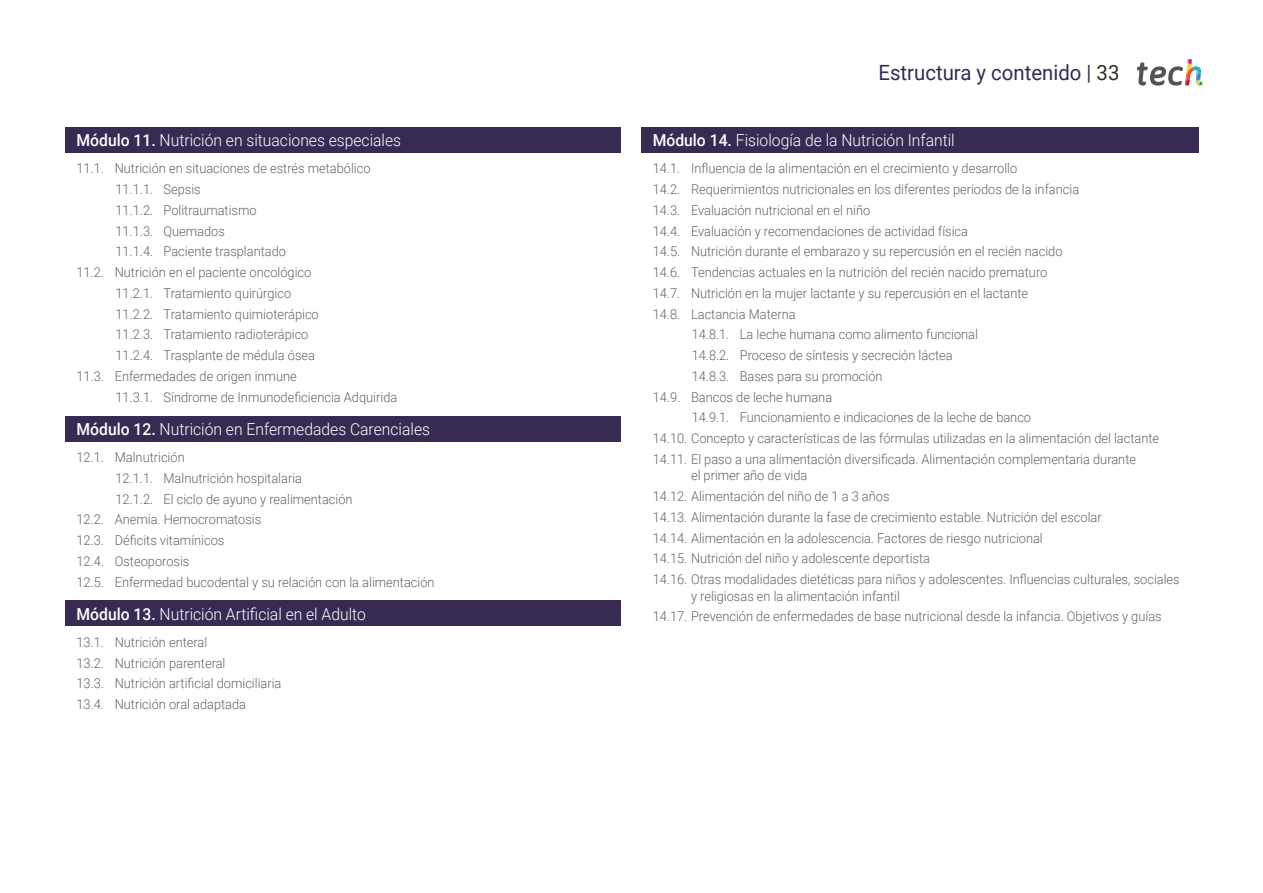
<style>
.page{position:relative;width:1263px;height:893px;background:#fff}
.page>*{position:absolute;margin:0;border:0;box-sizing:border-box;transform-origin:0 0}
.t1{font:21px "Roboto";color:#372b54}
.t2{font:300 16.5px "Roboto";color:#fff;scale:.95 1}
.t3{font:300 13.5px/20.7px "Roboto";color:#61646a;scale:.95 1}
.s1{font-weight:500}
.s2{color:#312e20}
</style>
<div class="page">
<div style="left:65px;top:128px;width:556px;height:25px;background:#372b54"></div>
<div style="left:65px;top:416px;width:556px;height:25px;background:#372b54"></div>
<div style="left:65px;top:601px;width:556px;height:25px;background:#372b54"></div>
<div style="left:642px;top:128px;width:557px;height:25px;background:#372b54"></div>
<svg style="left:1137px;top:59px;width:65px;height:27px"></svg>
<p class="t2" style="left:77px;top:129px;width:343px"><span class="s1">Módulo 11.</span> Nutrición en situaciones especiales</p>
<p class="t3" style="left:77px;top:158px;width:311px">11.1. Nutrición en situaciones de estrés metabólico</p>
<p class="t3" style="left:116px;top:179px;width:91px">11.1.1. Sepsis</p>
<p class="t3" style="left:116px;top:199px;width:150px">11.1.2. Politraumatismo</p>
<p class="t3" style="left:116px;top:220px;width:117px">11.1.3. Quemados</p>
<p class="t3" style="left:116px;top:241px;width:181px">11.1.4. Paciente trasplantado</p>
<p class="t3" style="left:77px;top:262px;width:249px">11.2. Nutrición en el paciente oncológico</p>
<p class="t3" style="left:116px;top:282px;width:186px">11.2.1. Tratamiento quirúrgico</p>
<p class="t3" style="left:116px;top:303px;width:215px">11.2.2. Tratamiento quimioterápico</p>
<p class="t3" style="left:116px;top:324px;width:205px">11.2.3. Tratamiento radioterápico</p>
<p class="t3" style="left:116px;top:345px;width:211px">11.2.4. Trasplante de médula ósea</p>
<p class="t3" style="left:77px;top:365px;width:233px">11.3. Enfermedades de origen inmune</p>
<p class="t3" style="left:116px;top:386px;width:298px">11.3.1. Síndrome de Inmunodeficiencia Adquirida</p>
<p class="t2" style="left:77px;top:417px;width:374px"><span class="s1">Módulo 12.</span> Nutrición en Enfermedades Carenciales</p>
<p class="t3" style="left:77px;top:446px;width:115px">12.1. Malnutrición</p>
<p class="t3" style="left:116px;top:467px;width:198px">12.1.1. Malnutrición hospitalaria</p>
<p class="t3" style="left:116px;top:488px;width:251px">12.1.2. El ciclo de ayuno y realimentación</p>
<p class="t3" style="left:77px;top:509px;width:196px">12.2. Anemia. Hemocromatosis</p>
<p class="t3" style="left:77px;top:529px;width:157px">12.3. Déficits vitamínicos</p>
<p class="t3" style="left:77px;top:550px;width:120px">12.4. Osteoporosis</p>
<p class="t3" style="left:77px;top:571px;width:378px">12.5. Enfermedad bucodental y su relación con la alimentación</p>
<p class="t2" style="left:77px;top:602px;width:306px"><span class="s1">Módulo 13.</span> Nutrición Artificial en el Adulto</p>
<p class="t3" style="left:77px;top:631px;width:217px">13.1. Nutrición enteral<br>13.2. Nutrición parenteral<br>13.3. Nutrición artificial domiciliaria<br>13.4. Nutrición oral adaptada</p>
<h1 class="t1" style="left:878px;top:57px;width:242px">Estructura y contenido | <span class="s2">33</span></h1>
<p class="t2" style="left:653px;top:129px;width:319px"><span class="s1">Módulo 14.</span> Fisiología de la Nutrición Infantil</p>
<p class="t3" style="left:653px;top:158px;width:385px">14.1. Influencia de la alimentación en el crecimiento y desarrollo</p>
<p class="t3" style="left:653px;top:179px;width:450px">14.2. Requerimientos nutricionales en los diferentes periodos de la infancia</p>
<p class="t3" style="left:653px;top:199px;width:230px">14.3. Evaluación nutricional en el niño</p>
<p class="t3" style="left:653px;top:220px;width:333px">14.4. Evaluación y recomendaciones de actividad física</p>
<p class="t3" style="left:653px;top:241px;width:433px">14.5. Nutrición durante el embarazo y su repercusión en el recién nacido</p>
<p class="t3" style="left:653px;top:262px;width:417px">14.6. Tendencias actuales en la nutrición del recién nacido prematuro</p>
<p class="t3" style="left:653px;top:282px;width:397px">14.7. Nutrición en la mujer lactante y su repercusión en el lactante</p>
<p class="t3" style="left:653px;top:303px;width:152px">14.8. Lactancia Materna</p>
<p class="t3" style="left:692px;top:324px;width:303px">14.8.1. La leche humana como alimento funcional</p>
<p class="t3" style="left:692px;top:345px;width:276px">14.8.2. Proceso de síntesis y secreción láctea</p>
<p class="t3" style="left:692px;top:365px;width:202px">14.8.3. Bases para su promoción</p>
<p class="t3" style="left:653px;top:386px;width:190px">14.9. Bancos de leche humana</p>
<p class="t3" style="left:692px;top:407px;width:359px">14.9.1. Funcionamiento e indicaciones de la leche de banco</p>
<p class="t3" style="left:653px;top:428px;width:535px">14.10. Concepto y características de las fórmulas utilizadas en la alimentación del lactante</p>
<p class="t3" style="left:653px;top:448px;width:510px">14.11. El paso a una alimentación diversificada. Alimentación complementaria durante</p>
<p class="t3" style="left:653px;top:465px;width:556px;text-indent:38px">el primer año de vida<br>14.12. Alimentación del niño de 1 a 3 años<br>14.13. Alimentación durante la fase de crecimiento estable. Nutrición del escolar<br>14.14. Alimentación en la adolescencia. Factores de riesgo nutricional<br>14.15. Nutrición del niño y adolescente deportista<br>14.16. Otras modalidades dietéticas para niños y adolescentes. Influencias culturales, sociales</p>
<p class="t3" style="left:653px;top:585px;width:537px;text-indent:38px">y religiosas en la alimentación infantil<br>14.17. Prevención de enfermedades de base nutricional desde la infancia. Objetivos y guías</p>
</div>
